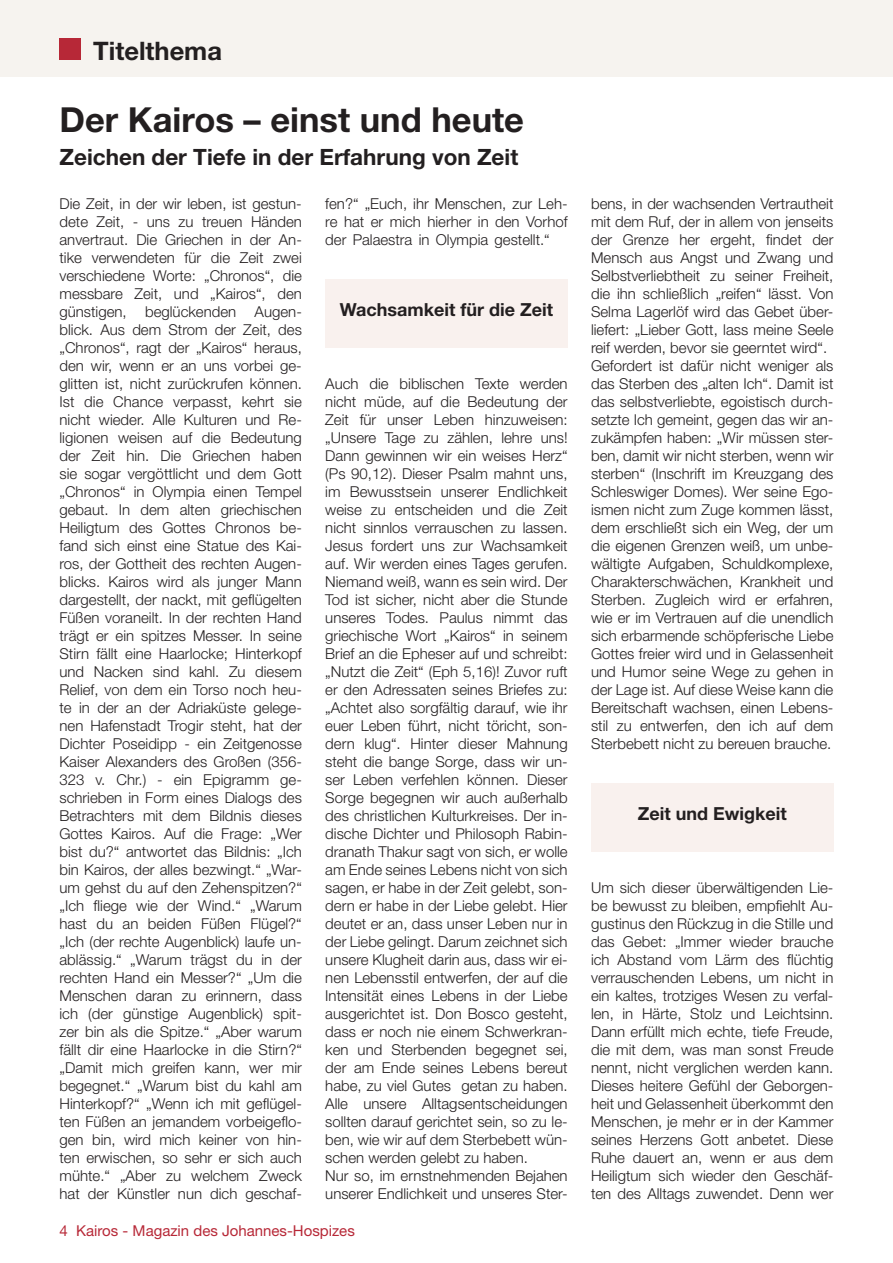
<style>
.page{position:relative;width:893px;height:1263px;background:#fff}
.page>*{position:absolute;margin:0;border:0;box-sizing:border-box;transform-origin:0 0}
.t1{font:700 34.5px "Helvetica Neue";color:#231f20}
.t2{font:700 25.5px "Helvetica Neue";color:#231f20}
.t3{font:700 22.5px "Helvetica Neue";color:#231f20}
.t4{font:700 18px "Helvetica Neue";color:#231f20}
.t5{font:300 15px/18px "Helvetica Neue";color:#231f20;text-align:justify}
.t6{font:15px "Helvetica Neue";color:#b72837}
</style>
<div class="page">
<div style="left:0;top:0;width:893px;height:77px;background:#f6f3ef"></div>
<div style="left:60px;top:38px;width:21px;height:22px;background:#b72837"></div>
<div style="left:591px;top:783px;width:242px;height:68px;background:#f9f1ee"></div>
<div style="left:325px;top:279px;width:243px;height:68px;background:#f9f1ee"></div>
<h2 class="t2" style="left:93px;top:35px;width:130px">Titelthema</h2>
<h1 class="t1" style="left:60px;top:99px;width:466px">Der Kairos – einst und heute</h1>
<h3 class="t3" style="left:60px;top:143px;width:460px">Zeichen der Tiefe in der Erfahrung von Zeit</h3>
<p class="t5" style="left:60px;top:194px;width:244px">Die Zeit, in der wir leben, ist gestun&shy;dete Zeit, - uns zu treuen Händen anvertraut. Die Griechen in der An&shy;tike verwendeten für die Zeit zwei verschiedene Worte: „Chronos“, die messbare Zeit, und „Kairos“, den günstigen, beglückenden Augen&shy;blick. Aus dem Strom der Zeit, des „Chronos“, ragt der „Kairos“ heraus, den wir, wenn er an uns vorbei ge&shy;glitten ist, nicht zurückrufen können.<br>Ist die Chance verpasst, kehrt sie nicht wieder. Alle Kulturen und Re&shy;ligionen weisen auf die Bedeutung der Zeit hin. Die Griechen haben sie sogar vergöttlicht und dem Gott „Chronos“ in Olympia einen Tempel gebaut. In dem alten griechischen Heiligtum des Gottes Chronos be&shy;fand sich einst eine Statue des Kai&shy;ros, der Gottheit des rechten Augen&shy;blicks. Kairos wird als junger Mann dargestellt, der nackt, mit geflügelten Füßen voraneilt. In der rechten Hand trägt er ein spitzes Messer. In seine Stirn fällt eine Haarlocke; Hinterkopf und Nacken sind kahl. Zu diesem Relief, von dem ein Torso noch heu&shy;te in der an der Adriaküste gelege&shy;nen Hafenstadt Trogir steht, hat der Dichter Poseidipp - ein Zeitgenosse Kaiser Alexanders des Großen (356- 323 v. Chr.) - ein Epigramm ge&shy;schrieben in Form eines Dialogs des Betrachters mit dem Bildnis dieses Gottes Kairos. Auf die Frage: „Wer bist du?“ antwortet das Bildnis: „Ich bin Kairos, der alles bezwingt.“ „War&shy;um gehst du auf den Zehenspitzen?“ „Ich fliege wie der Wind.“ „Warum hast du an beiden Füßen Flügel?“ „Ich (der rechte Augenblick) laufe un&shy;ablässig.“ „Warum trägst du in der rechten Hand ein Messer?“ „Um die Menschen daran zu erinnern, dass ich (der günstige Augenblick) spit&shy;zer bin als die Spitze.“ „Aber warum fällt dir eine Haarlocke in die Stirn?“ „Damit mich greifen kann, wer mir begegnet.“ „Warum bist du kahl am Hinterkopf?“ „Wenn ich mit geflügel&shy;ten Füßen an jemandem vorbeigeflo&shy;gen bin, wird mich keiner von hin&shy;ten erwischen, so sehr er sich auch mühte.“ „Aber zu welchem Zweck hat der Künstler nun dich geschaf-</p>
<p class="t5" style="left:325px;top:194px;width:244px">fen?“ „Euch, ihr Menschen, zur Leh&shy;re hat er mich hierher in den Vorhof der Palaestra in Olympia gestellt.“</p>
<p class="t4" style="left:340px;top:299px;width:215px">Wachsamkeit für die Zeit</p>
<p class="t5" style="left:325px;top:374px;width:244px;text-align:left">Auch die biblischen Texte werden nicht müde, auf die Bedeutung der Zeit für unser Leben hinzuweisen: „Unsere Tage zu zählen, lehre uns!<br>Dann gewinnen wir ein weises Herz“ (Ps 90,12). Dieser Psalm mahnt uns, im Bewusstsein unserer Endlichkeit weise zu entscheiden und die Zeit nicht sinnlos verrauschen zu lassen.<br>Jesus fordert uns zur Wachsamkeit auf. Wir werden eines Tages gerufen.<br>Niemand weiß, wann es sein wird. Der Tod ist sicher, nicht aber die Stunde unseres Todes. Paulus nimmt das griechische Wort „Kairos“ in seinem Brief an die Epheser auf und schreibt: „Nutzt die Zeit“ (Eph 5,16)! Zuvor ruft er den Adressaten seines Briefes zu: „Achtet also sorgfältig darauf, wie ihr euer Leben führt, nicht töricht, son&shy;dern klug“. Hinter dieser Mahnung steht die bange Sorge, dass wir un&shy;ser Leben verfehlen können. Dieser Sorge begegnen wir auch außerhalb des christlichen Kulturkreises. Der in&shy;dische Dichter und Philosoph Rabin&shy;dranath Thakur sagt von sich, er wolle am Ende seines Lebens nicht von sich sagen, er habe in der Zeit gelebt, son&shy;dern er habe in der Liebe gelebt. Hier deutet er an, dass unser Leben nur in der Liebe gelingt. Darum zeichnet sich unsere Klugheit darin aus, dass wir ei&shy;nen Lebensstil entwerfen, der auf die Intensität eines Lebens in der Liebe ausgerichtet ist. Don Bosco gesteht, dass er noch nie einem Schwerkran&shy;ken und Sterbenden begegnet sei, der am Ende seines Lebens bereut habe, zu viel Gutes getan zu haben.<br>Alle unsere Alltagsentscheidungen sollten darauf gerichtet sein, so zu le&shy;ben, wie wir auf dem Sterbebett wün&shy;schen werden gelebt zu haben.<br>Nur so, im ernstnehmenden Bejahen unserer Endlichkeit und unseres Ster-</p>
<p class="t6" style="left:60px;top:1222px;width:297px">4 Kairos - Magazin des Johannes-Hospizes</p>
<p class="t5" style="left:591px;top:194px;width:244px;text-align:left">bens, in der wachsenden Vertrautheit mit dem Ruf, der in allem von jenseits der Grenze her ergeht, findet der Mensch aus Angst und Zwang und Selbstverliebtheit zu seiner Freiheit, die ihn schließlich „reifen“ lässt. Von Selma Lagerlöf wird das Gebet über&shy;liefert: „Lieber Gott, lass meine Seele reif werden, bevor sie geerntet wird“.<br>Gefordert ist dafür nicht weniger als das Sterben des „alten Ich“. Damit ist das selbstverliebte, egoistisch durch&shy;setzte Ich gemeint, gegen das wir an&shy;zukämpfen haben: „Wir müssen ster&shy;ben, damit wir nicht sterben, wenn wir sterben“ (Inschrift im Kreuzgang des Schleswiger Domes). Wer seine Ego&shy;ismen nicht zum Zuge kommen lässt, dem erschließt sich ein Weg, der um die eigenen Grenzen weiß, um unbe&shy;wältigte Aufgaben, Schuldkomplexe, Charakterschwächen, Krankheit und Sterben. Zugleich wird er erfahren, wie er im Vertrauen auf die unendlich sich erbarmende schöpferische Liebe Gottes freier wird und in Gelassenheit und Humor seine Wege zu gehen in der Lage ist. Auf diese Weise kann die Bereitschaft wachsen, einen Lebens&shy;stil zu entwerfen, den ich auf dem Sterbebett nicht zu bereuen brauche.</p>
<p class="t4" style="left:638px;top:803px;width:150px">Zeit und Ewigkeit</p>
<p class="t5" style="left:591px;top:878px;width:244px">Um sich dieser überwältigenden Lie&shy;be bewusst zu bleiben, empfiehlt Au&shy;gustinus den Rückzug in die Stille und das Gebet: „Immer wieder brauche ich Abstand vom Lärm des flüchtig verrauschenden Lebens, um nicht in ein kaltes, trotziges Wesen zu verfal&shy;len, in Härte, Stolz und Leichtsinn.<br>Dann erfüllt mich echte, tiefe Freude, die mit dem, was man sonst Freude nennt, nicht verglichen werden kann.<br>Dieses heitere Gefühl der Geborgen&shy;heit und Gelassenheit überkommt den Menschen, je mehr er in der Kammer seines Herzens Gott anbetet. Diese Ruhe dauert an, wenn er aus dem Heiligtum sich wieder den Geschäf&shy;ten des Alltags zuwendet. Denn wer</p>
</div>
